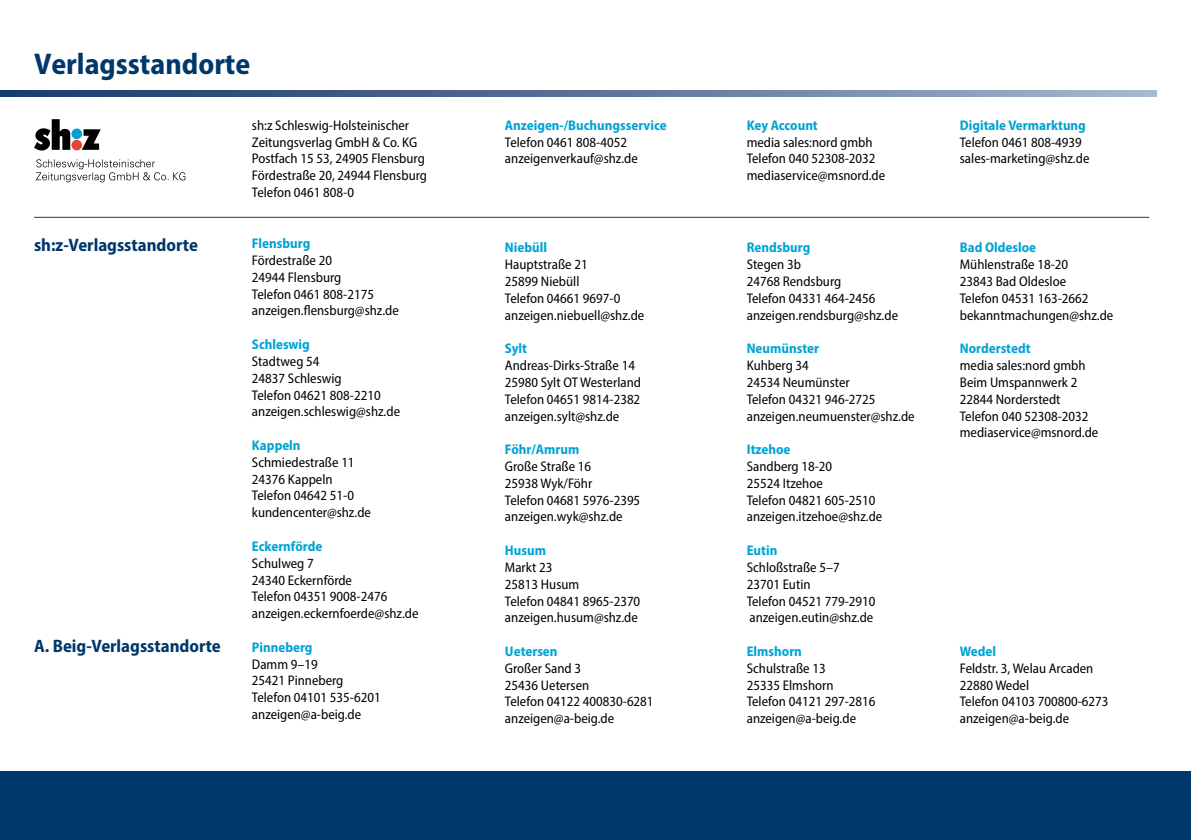
<style>
.page{position:relative;width:1191px;height:840px;background:#fff}
.page>*{position:absolute;margin:0;border:0;box-sizing:border-box;transform-origin:0 0}
.t1{font:700 semi-condensed 30px "Myriad Pro";color:#00386c}
.t2{font:700 semi-condensed 18px "Myriad Pro";color:#00386c}
.t3{font:semi-condensed 14px/16.8px "Myriad Pro";color:#000}
.t4{font:700 semi-condensed 14px "Myriad Pro";color:#00a3d4}
</style>
<div class="page">
<svg style="left:0;top:91px;width:1157px;height:5px;background:#5c7399"></svg>
<div style="left:0;top:771px;width:1191px;height:68px;background:#00386c"></div>
<hr style="left:34px;top:217px;width:1115px;height:1px;background:#000">
<svg style="left:34px;top:119px;width:151px;height:63px"></svg>
<h1 class="t1" style="left:34px;top:45px;width:218px">Verlagsstandorte</h1>
<p class="t2" style="left:34px;top:233px;width:165px">sh:z-Verlagsstandorte</p>
<p class="t2" style="left:34px;top:634px;width:188px">A. Beig-Verlagsstandorte</p>
<p class="t3" style="left:252px;top:116px;width:176px">sh:z Schleswig-Holsteinischer<br>Zeitungsverlag GmbH &amp; Co. KG<br>Postfach 15 53, 24905 Flensburg<br>Fördestraße 20, 24944 Flensburg<br>Telefon 0461 808-0</p>
<p class="t4" style="left:505px;top:116px;width:163px">Anzeigen-/Buchungsservice</p>
<p class="t3" style="left:505px;top:133px;width:134px">Telefon 0461 808-4052 anzeigenverkauf@shz.de</p>
<p class="t4" style="left:252px;top:234px;width:60px">Flensburg</p>
<p class="t3" style="left:252px;top:251px;width:148px">Fördestraße 20<br>24944 Flensburg<br>Telefon 0461 808-2175 anzeigen.flensburg@shz.de</p>
<p class="t4" style="left:252px;top:335px;width:59px">Schleswig</p>
<p class="t3" style="left:252px;top:352px;width:150px">Stadtweg 54<br>24837 Schleswig<br>Telefon 04621 808-2210 anzeigen.schleswig@shz.de</p>
<p class="t4" style="left:252px;top:436px;width:50px">Kappeln</p>
<p class="t3" style="left:252px;top:453px;width:120px">Schmiedestraße 11<br>24376 Kappeln<br>Telefon 04642 51-0 kundencenter@shz.de</p>
<p class="t4" style="left:252px;top:537px;width:72px">Eckernförde</p>
<p class="t3" style="left:252px;top:554px;width:168px">Schulweg 7<br>24340 Eckernförde<br>Telefon 04351 9008-2476 anzeigen.eckernfoerde@shz.de</p>
<p class="t4" style="left:252px;top:637px;width:62px">Pinneberg</p>
<p class="t3" style="left:252px;top:655px;width:130px">Damm 9–19<br>25421 Pinneberg<br>Telefon 04101 535-6201 anzeigen@a-beig.de</p>
<p class="t4" style="left:505px;top:238px;width:44px">Niebüll</p>
<p class="t3" style="left:505px;top:256px;width:141px">Hauptstraße 21<br>25899 Niebüll<br>Telefon 04661 9697-0 anzeigen.niebuell@shz.de</p>
<p class="t4" style="left:505px;top:339px;width:24px">Sylt</p>
<p class="t3" style="left:505px;top:356px;width:138px">Andreas-Dirks-Straße 14<br>25980 Sylt OT Westerland<br>Telefon 04651 9814-2382 anzeigen.sylt@shz.de</p>
<p class="t4" style="left:505px;top:440px;width:76px">Föhr/Amrum</p>
<p class="t3" style="left:505px;top:457px;width:137px">Große Straße 16<br>25938 Wyk/Föhr<br>Telefon 04681 5976-2395 anzeigen.wyk@shz.de</p>
<p class="t4" style="left:505px;top:541px;width:43px">Husum</p>
<p class="t3" style="left:505px;top:558px;width:137px">Markt 23<br>25813 Husum<br>Telefon 04841 8965-2370 anzeigen.husum@shz.de</p>
<p class="t4" style="left:505px;top:642px;width:54px">Uetersen</p>
<p class="t3" style="left:505px;top:659px;width:150px">Großer Sand 3<br>25436 Uetersen<br>Telefon 04122 400830-6281 anzeigen@a-beig.de</p>
<p class="t4" style="left:746px;top:116px;width:73px">Key Account</p>
<p class="t3" style="left:746px;top:133px;width:140px">media sales:nord gmbh<br>Telefon 040 52308-2032 mediaservice@msnord.de</p>
<p class="t4" style="left:746px;top:238px;width:65px">Rendsburg</p>
<p class="t3" style="left:746px;top:256px;width:153px">Stegen 3b<br>24768 Rendsburg<br>Telefon 04331 464-2456 anzeigen.rendsburg@shz.de</p>
<p class="t4" style="left:746px;top:339px;width:74px">Neumünster</p>
<p class="t3" style="left:746px;top:356px;width:169px">Kuhberg 34<br>24534 Neumünster<br>Telefon 04321 946-2725 anzeigen.neumuenster@shz.de</p>
<p class="t4" style="left:746px;top:440px;width:45px">Itzehoe</p>
<p class="t3" style="left:746px;top:457px;width:137px">Sandberg 18-20<br>25524 Itzehoe<br>Telefon 04821 605-2510 anzeigen.itzehoe@shz.de</p>
<p class="t4" style="left:746px;top:541px;width:32px">Eutin</p>
<p class="t3" style="left:746px;top:558px;width:130px">Schloßstraße 5–7<br>23701 Eutin<br>Telefon 04521 779-2910 anzeigen.eutin@shz.de</p>
<p class="t4" style="left:746px;top:642px;width:57px">Elmshorn</p>
<p class="t3" style="left:746px;top:659px;width:130px">Schulstraße 13<br>25335 Elmshorn<br>Telefon 04121 297-2816 anzeigen@a-beig.de</p>
<p class="t4" style="left:960px;top:116px;width:128px">Digitale Vermarktung</p>
<p class="t3" style="left:960px;top:133px;width:131px">Telefon 0461 808-4939 sales-marketing@shz.de</p>
<p class="t4" style="left:960px;top:238px;width:78px">Bad Oldesloe</p>
<p class="t3" style="left:960px;top:256px;width:155px">Mühlenstraße 18-20<br>23843 Bad Oldesloe<br>Telefon 04531 163-2662 bekanntmachungen@shz.de</p>
<p class="t4" style="left:960px;top:339px;width:72px">Norderstedt</p>
<p class="t3" style="left:960px;top:356px;width:140px">media sales:nord gmbh<br>Beim Umspannwerk 2<br>22844 Norderstedt<br>Telefon 040 52308-2032 mediaservice@msnord.de</p>
<p class="t4" style="left:960px;top:642px;width:38px">Wedel</p>
<p class="t3" style="left:960px;top:659px;width:150px">Feldstr. 3, Welau Arcaden<br>22880 Wedel<br>Telefon 04103 700800-6273 anzeigen@a-beig.de</p>
</div>
